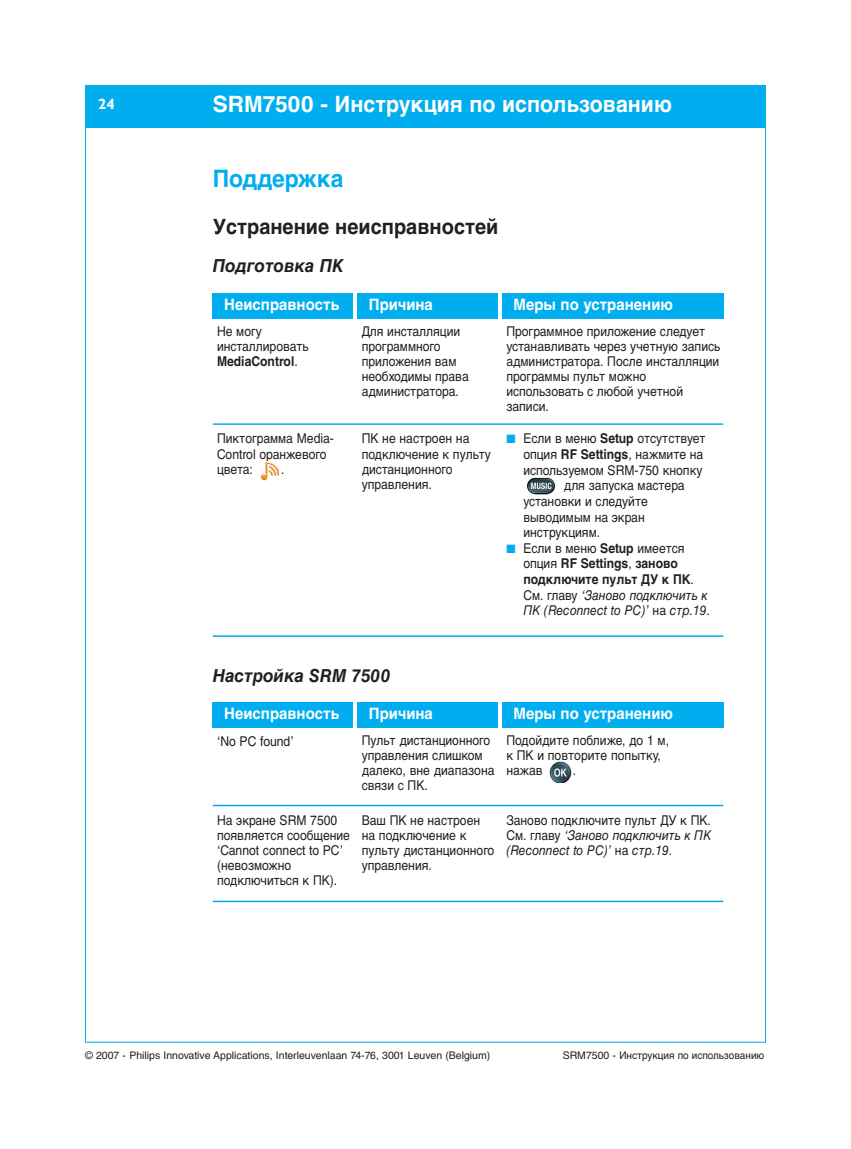
<style>
.page{position:relative;width:851px;height:1149px;background:#fff}
.page>*{position:absolute;margin:0;border:0;box-sizing:border-box;transform-origin:0 0}
.t1{font:700 24px "Helvetica Cyr";color:#00aeef;scale:.95 1}
.t2{font:700 22.5px "Helvetica Cyr";color:#fff}
.t3{font:700 21px "Helvetica Cyr";color:#231f20;scale:.95 1}
.t4{font:18px "Helvetica Cyr Bold Inclined";color:#231f20;scale:.95 1}
.t5{font:700 15.75px "Helvetica Cyr";color:#fff;scale:.95 1}
.t6{font:700 15px "Gill Alt One";color:#fff}
.t7{font:13.5px/15px "Helvetica Cyr Upright";color:#231f20;scale:.9 1}
.t8{font:13.5px/15.6px "Helvetica Cyr Inclined";color:#231f20;scale:.9 1}
.t9{font:700 13.5px/15.6px "Helvetica Cyr";color:#231f20;scale:.9 1}
.t10{font:10.5px "Helvetica Cyr Upright";color:#231f20}
.s1{font-family:"Helvetica Cyr Upright";font-weight:400}
.s2{color:#00aeef}
.s3{font-family:"Helvetica Cyr";font-weight:700}
.s4{font-family:"Helvetica Cyr Upright"}
</style>
<div class="page">
<div style="left:85px;top:85px;width:680px;height:43px;background:#00aeef"></div>
<div style="left:502px;top:293px;width:221px;height:25px;background:#00aeef"></div>
<div style="left:357px;top:293px;width:140px;height:25px;background:#00aeef"></div>
<div style="left:213px;top:293px;width:140px;height:25px;background:#00aeef"></div>
<img style="left:258px;top:461px;width:21px;height:21px;border-radius:50%">
<img style="left:527px;top:477px;width:28px;height:18px">
<hr style="left:213px;top:423px;width:510px;height:2px;background:#00aeef">
<hr style="left:213px;top:635px;width:510px;height:1px;background:#00aeef">
<div style="left:502px;top:701px;width:221px;height:26px;background:#00aeef"></div>
<div style="left:357px;top:701px;width:140px;height:26px;background:#00aeef"></div>
<div style="left:213px;top:701px;width:140px;height:26px;background:#00aeef"></div>
<hr style="left:213px;top:804px;width:510px;height:2px;background:#00aeef">
<img style="left:549px;top:761px;width:22px;height:21px">
<hr style="left:213px;top:900px;width:510px;height:1px;background:#00aeef">
<p class="t6" style="left:98px;top:99px;width:18px">24</p>
<h2 class="t2" style="left:213px;top:95px;width:460px">SRM7500 - Инструкция по использованию</h2>
<h1 class="t1" style="left:213px;top:170px;width:139px">Поддержка</h1>
<h3 class="t3" style="left:213px;top:219px;width:302px">Устранение неисправностей</h3>
<h3 class="t4" style="left:213px;top:259px;width:139px">Подготовка ПК</h3>
<p class="t5" style="left:224px;top:298px;width:123px">Неисправность</p>
<p class="t5" style="left:369px;top:298px;width:69px">Причина</p>
<p class="t5" style="left:513px;top:298px;width:169px">Меры по устранению</p>
<p class="t7" style="left:217px;top:325px;width:103px">Не могу инсталлировать</p>
<p class="t9" style="left:217px;top:354px;width:91px">MediaControl<span class="s1">.</span></p>
<p class="t7" style="left:217px;top:432px;width:131px">Пиктограмма Media -<br>Control оранжевого цвета:</p>
<p class="t7" style="left:281px;top:462px;width:5px">.</p>
<p class="t7" style="left:361px;top:325px;width:120px">Для инсталляции программного приложения вам необходимы права администратора.</p>
<p class="t7" style="left:506px;top:325px;width:239px">Программное приложение следует устанавливать через учетную запись администратора. После инсталляции программы пульт можно использовать с любой учетной записи.</p>
<p class="t7" style="left:361px;top:432px;width:145px">ПК не настроен на подключение к пульту дистанционного управления.</p>
<p class="t7" style="left:506px;top:432px;width:223px"><span class="s2">■</span> Если в меню <span class="s3">Setup</span> отсутствует</p>
<p class="t7" style="left:523px;top:448px;width:201px">опция <span class="s3">RF Settings</span>, нажмите на</p>
<p class="t7" style="left:523px;top:463px;width:200px">используемом SRM-750 кнопку</p>
<p class="t7" style="left:564px;top:479px;width:136px">для запуска мастера</p>
<p class="t7" style="left:523px;top:495px;width:140px">установки и следуйте</p>
<p class="t7" style="left:523px;top:510px;width:136px">выводимым на экран</p>
<p class="t7" style="left:523px;top:526px;width:87px">инструкциям.</p>
<p class="t7" style="left:506px;top:541px;width:200px"><span class="s2">■</span> Если в меню <span class="s3">Setup</span> имеется</p>
<p class="t9" style="left:523px;top:557px;width:191px"><span class="s1">опция</span> RF Settings<span class="s1">,</span> заново подключите пульт ДУ к ПК<span class="s1">.</span></p>
<p class="t8" style="left:523px;top:588px;width:209px"><span class="s4">См. главу</span> ‘Заново подключить к<br>ПК (Reconnect to PC)’ <span class="s4">на</span> стр.19<span class="s4">.</span></p>
<h3 class="t4" style="left:213px;top:668px;width:188px">Настройка SRM 7500</h3>
<p class="t5" style="left:224px;top:707px;width:123px">Неисправность</p>
<p class="t5" style="left:369px;top:707px;width:69px">Причина</p>
<p class="t5" style="left:513px;top:707px;width:169px">Меры по устранению</p>
<p class="t7" style="left:217px;top:734px;width:87px">‘No PC found’</p>
<p class="t7" style="left:361px;top:734px;width:149px">Пульт дистанционного управления слишком далеко, вне диапазона связи с ПК.</p>
<p class="t7" style="left:506px;top:734px;width:182px">Подойдите поближе, до 1 м, к ПК и повторите попытку, нажав</p>
<p class="t7" style="left:572px;top:764px;width:5px">.</p>
<p class="t7" style="left:217px;top:813px;width:149px">На экране SRM 7500 появляется сообщение ‘Cannot connect to PC’ (невозможно подключиться к ПК).</p>
<p class="t7" style="left:361px;top:813px;width:149px">Ваш ПК не настроен на подключение к пульту дистанционного управления.</p>
<p class="t7" style="left:506px;top:813px;width:229px">Заново подключите пульт ДУ к ПК.</p>
<p class="t8" style="left:506px;top:828px;width:229px;line-height:15px"><span class="s4">См. главу</span> ‘Заново подключить к ПК (Reconnect to PC)’ <span class="s4">на</span> стр.19<span class="s4">.</span></p>
<p class="t10" style="left:85px;top:1050px;width:406px">© 2007 - Philips Innovative Applications, Interleuvenlaan 74-76, 3001 Leuven (Belgium)</p>
<p class="t10" style="left:562px;top:1050px;width:203px">SRM7500 - Инструкция по использованию</p>
</div>
